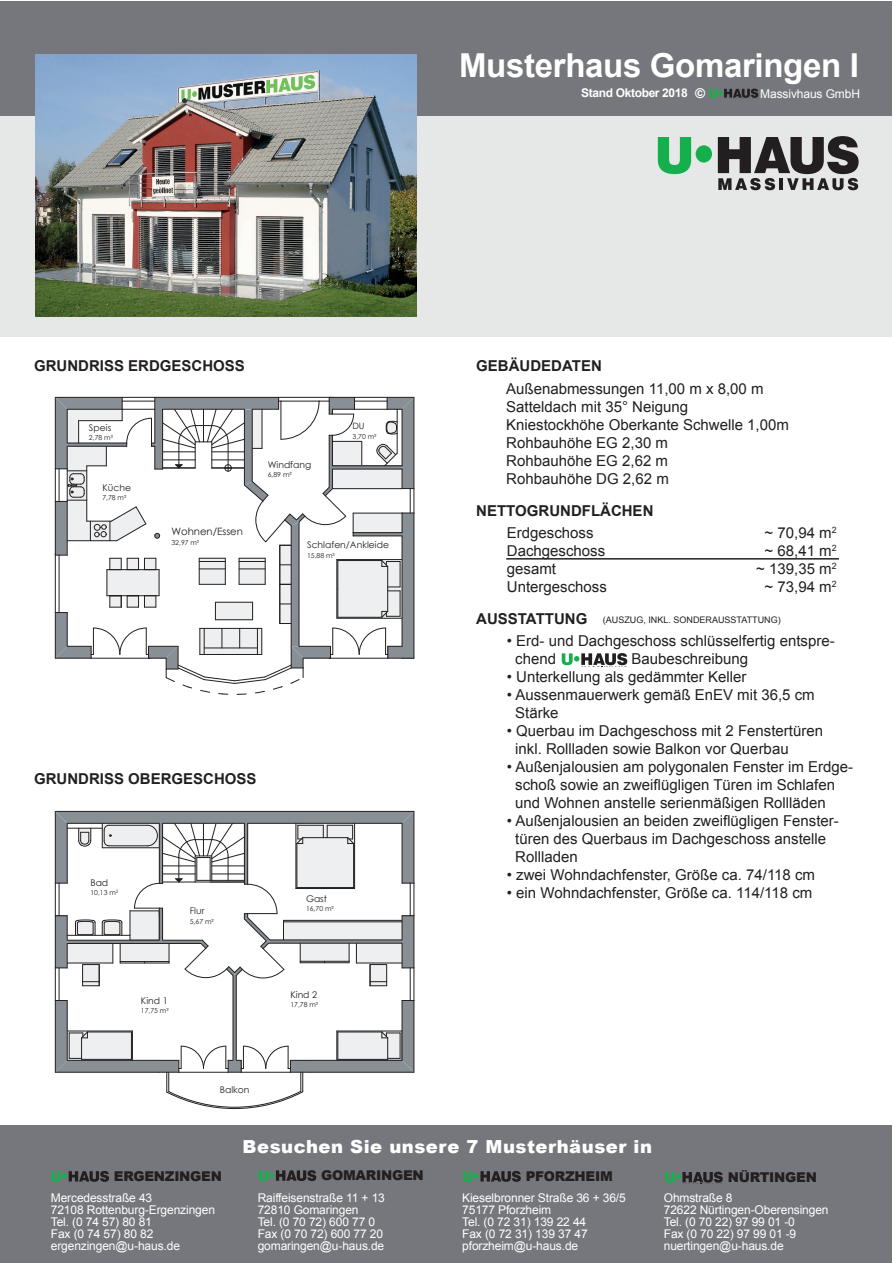
<style>
.page{position:relative;width:893px;height:1263px;background:#fff}
.page>*{position:absolute;margin:0;border:0;box-sizing:border-box;transform-origin:0 0}
.t1{font:700 33px "Arial";letter-spacing:-.01em;color:#fff}
.t2{font:900 18px "Arial";letter-spacing:.03em;color:#fff}
.t3{font:15px/18px "Arial";color:#231f20}
.t4{font:700 15px "Arial";color:#231f20}
.t5{font:900 13.5px "Arial";letter-spacing:-.02em;color:#231f20}
.t6{font:12px/12px "Arial";letter-spacing:-.01em;color:#fff}
.t7{font:700 12px "Arial";letter-spacing:-.03em;color:#fff}
.t8{font:10.2px "Century Gothic";letter-spacing:-.005em;color:#231f20}
.t9{font:9.15px "Century Gothic";color:#231f20}
.t10{font:9px "Arial";color:#231f20}
.t11{font:8.7px "Century Gothic";color:#231f20}
.t12{font:6.9px "Century Gothic";color:#231f20}
.s1{font-weight:900;font-size:13.5px}
</style>
<div class="page">
<div style="left:1px;top:1125px;width:891px;height:137px;background:#76777c"></div>
<div style="left:1px;top:1px;width:891px;height:336px;background:#e6e8e7"></div>
<div style="left:1px;top:1px;width:891px;height:115px;background:#76777c"></div>
<svg style="left:51px;top:1171px;width:58px;height:11px"></svg>
<svg style="left:259px;top:1170px;width:57px;height:11px"></svg>
<svg style="left:463px;top:1171px;width:58px;height:11px"></svg>
<svg style="left:665px;top:1172px;width:58px;height:10px"></svg>
<div style="left:696px;top:145px;width:16px;height:18px;background:#15b04b;border-radius:50%"></div>
<svg style="left:658px;top:137px;width:33px;height:37px"></svg>
<svg style="left:718px;top:136px;width:141px;height:54px"></svg>
<svg style="left:709px;top:89px;width:49px;height:9px"></svg>
<svg style="left:562px;top:653px;width:65px;height:12px"></svg>
<hr style="left:506px;top:558px;width:333px;height:2px;background:#231f20">
<img style="left:35px;top:55px;width:382px;height:261px">
<svg style="left:55px;top:397px;width:360px;height:298px"></svg>
<hr style="left:414px;top:1000px;width:1px;height:72px;background:#231f20">
<hr style="left:414px;top:916px;width:1px;height:52px;background:#231f20">
<hr style="left:414px;top:811px;width:1px;height:72px;background:#231f20">
<hr style="left:414px;top:968px;width:1px;height:32px;background:#231f20">
<hr style="left:414px;top:883px;width:1px;height:33px;background:#231f20">
<svg style="left:55px;top:811px;width:359px;height:298px"></svg>
<h1 class="t1" style="left:459px;top:44px;width:397px">MUSTERHAUS GOMARINGEN I</h1>
<p class="t7" style="left:581px;top:85px;width:126px">STAND OKTOBER 2018 <span class="s1">©</span></p>
<p class="t6" style="left:760px;top:88px;width:101px">Massivhaus GmbH</p>
<p class="t4" style="left:34px;top:355px;width:212px">GRUNDRISS ERDGESCHOSS</p>
<p class="t9" style="left:89px;top:421px;width:24px">Speis</p>
<p class="t12" style="left:89px;top:433px;width:25px">2,78 m²</p>
<p class="t9" style="left:102px;top:481px;width:30px">Küche</p>
<p class="t12" style="left:102px;top:493px;width:25px">7,78 m²</p>
<p class="t8" style="left:171px;top:524px;width:73px">Wohnen/Essen</p>
<p class="t12" style="left:171px;top:537px;width:29px">32,97 m²</p>
<p class="t9" style="left:268px;top:458px;width:45px">Windfang</p>
<p class="t12" style="left:268px;top:470px;width:25px">6,89 m²</p>
<p class="t11" style="left:353px;top:420px;width:14px">DU</p>
<p class="t12" style="left:353px;top:431px;width:25px">3,70 m²</p>
<p class="t9" style="left:307px;top:539px;width:83px">Schlafen/Ankleide</p>
<p class="t12" style="left:307px;top:550px;width:29px">15,88 m²</p>
<p class="t4" style="left:34px;top:769px;width:202px">GRUNDRISS OBERGESCHOSS</p>
<p class="t9" style="left:90px;top:876px;width:19px">Bad</p>
<p class="t12" style="left:90px;top:888px;width:30px">10,13 m<sup>2</sup></p>
<p class="t9" style="left:190px;top:905px;width:16px">Flur</p>
<p class="t12" style="left:190px;top:916px;width:25px">5,67 m²</p>
<p class="t9" style="left:141px;top:994px;width:29px">Kind 1</p>
<p class="t12" style="left:141px;top:1006px;width:29px">17,75 m²</p>
<p class="t9" style="left:220px;top:1083px;width:31px">Balkon</p>
<p class="t9" style="left:306px;top:892px;width:22px">Gast</p>
<p class="t12" style="left:306px;top:904px;width:29px">16,70 m²</p>
<p class="t9" style="left:290px;top:988px;width:29px">Kind 2</p>
<p class="t12" style="left:290px;top:1000px;width:29px">17,78 m²</p>
<p class="t4" style="left:476px;top:355px;width:127px">GEBÄUDEDATEN</p>
<p class="t3" style="left:506px;top:379px;width:284px">Außenabmessungen 11,00 m x 8,00 m<br>Satteldach mit 35° Neigung<br>Kniestockhöhe Oberkante Schwelle 1,00m<br>Rohbauhöhe EG 2,30 m<br>Rohbauhöhe EG 2,62 m<br>Rohbauhöhe DG 2,62 m</p>
<p class="t4" style="left:476px;top:501px;width:179px">NETTOGRUNDFLÄCHEN</p>
<p class="t3" style="left:507px;top:523px;width:88px">Erdgeschoss</p>
<p class="t3" style="left:765px;top:523px;width:73px">~ 70,94 m<sup>2</sup></p>
<p class="t3" style="left:507px;top:541px;width:100px">Dachgeschoss</p>
<p class="t3" style="left:765px;top:541px;width:73px">~ 68,41 m<sup>2</sup></p>
<p class="t3" style="left:507px;top:559px;width:51px">gesamt</p>
<p class="t3" style="left:756px;top:559px;width:82px">~ 139,35 m<sup>2</sup></p>
<p class="t3" style="left:507px;top:577px;width:102px">Untergeschoss</p>
<p class="t3" style="left:765px;top:577px;width:73px">~ 73,94 m<sup>2</sup></p>
<p class="t4" style="left:476px;top:608px;width:110px">AUSSTATTUNG</p>
<p class="t10" style="left:603px;top:614px;width:84px">(Auszug , inkl. Sonderausstattung</p>
<p class="t10" style="left:778px;top:614px;width:4px">)</p>
<p class="t3" style="left:515px;top:632px;width:321px;text-indent:-8px">• Erd- und Dachgeschoss schlüsselfertig entspre&shy;chend</p>
<p class="t3" style="left:632px;top:650px;width:118px">Baubeschreibung</p>
<p class="t3" style="left:507px;top:668px;width:241px">• Unterkellung als gedämmter Keller</p>
<p class="t3" style="left:515px;top:686px;width:301px;text-indent:-8px">• Aussenmauerwerk gemäß EnEV mit 36,5 cm<br>Stärke</p>
<p class="t3" style="left:515px;top:722px;width:309px;text-indent:-8px">• Querbau im Dachgeschoss mit 2 Fenstertüren inkl. Rollladen sowie Balkon vor Querbau</p>
<p class="t3" style="left:515px;top:758px;width:339px;text-indent:-8px">• Außenjalousien am polygonalen Fenster im Erdge&shy;schoß sowie an zweiflügligen Türen im Schlafen und Wohnen anstelle serienmäßigen Rollläden</p>
<p class="t3" style="left:515px;top:812px;width:325px;text-indent:-8px">• Außenjalousien an beiden zweiflügligen Fenster&shy;türen des Querbaus im Dachgeschoss anstelle<br>Rollladen</p>
<p class="t3" style="left:507px;top:866px;width:310px">• zwei Wohndachfenster, Größe ca. 74/118 cm</p>
<p class="t3" style="left:507px;top:884px;width:307px">• ein Wohndachfenster, Größe ca. 114/118 cm</p>
<p class="t5" style="left:114px;top:1166px;width:110px">ERGENZINGEN</p>
<p class="t6" style="left:51px;top:1192px;width:166px">Mercedesstraße 43<br>72108 Rottenburg-Ergenzingen<br>Tel. (0 74 57) 80 81<br>Fax (0 74 57) 80 82 ergenzingen@u-haus.de</p>
<p class="t2" style="left:243px;top:1134px;width:411px">Besuchen Sie unsere 7 Musterhäuser in</p>
<p class="t5" style="left:321px;top:1165px;width:104px">GOMARINGEN</p>
<p class="t5" style="left:526px;top:1166px;width:89px">PFORZHEIM</p>
<p class="t5" style="left:728px;top:1167px;width:91px">NÜRTINGEN</p>
<p class="t6" style="left:258px;top:1192px;width:129px">Raiffeisenstraße 11 + 13<br>72810 Gomaringen<br>Tel. (0 70 72) 600 77 0<br>Fax (0 70 72) 600 77 20 gomaringen@u-haus.de</p>
<p class="t6" style="left:462px;top:1192px;width:165px">Kieselbronner Straße 36 + 36/5<br>75177 Pforzheim<br>Tel. (0 72 31) 139 22 44<br>Fax (0 72 31) 139 37 47 pforzheim@u-haus.de</p>
<p class="t6" style="left:664px;top:1192px;width:166px">Ohmstraße 8<br>72622 Nürtingen-Oberensingen<br>Tel. (0 70 22) 97 99 01 -0<br>Fax (0 70 22) 97 99 01 -9 nuertingen@u-haus.de</p>
</div>
